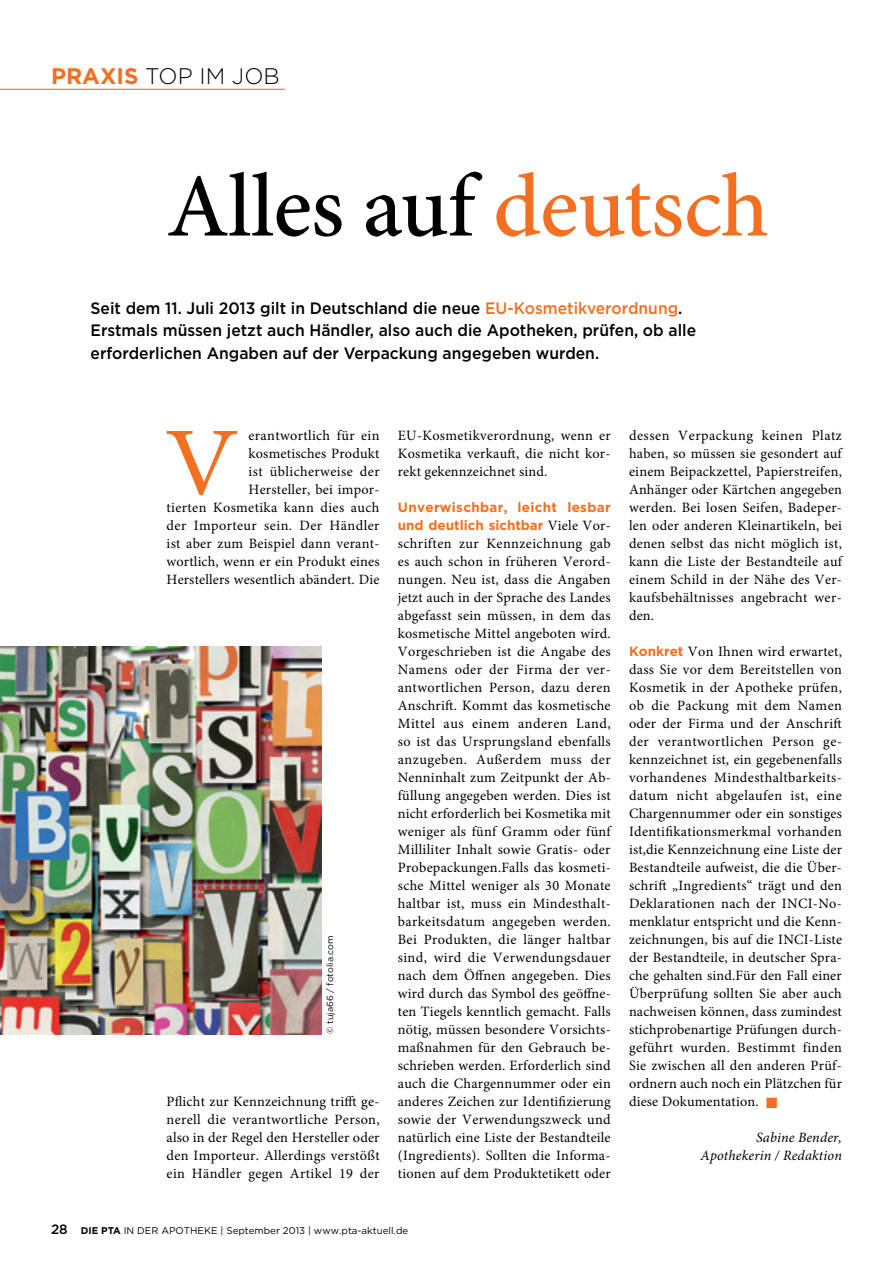
<style>
.page{position:relative;width:893px;height:1263px;background:#fff}
.page>*{position:absolute;margin:0;border:0;box-sizing:border-box;transform-origin:0 0}
.t1{font:97.2px "Minion Pro";color:#f36f21;scale:1.09 1}
.t2{font:500 90px "Minion Pro";letter-spacing:-.01em;color:#000}
.t3{font:300 22.5px "Gotham";color:#000}
.t4{font:500 16.5px/22.5px "Gotham";color:#000;scale:.95 1}
.t5{font:14.25px/18px "Minion Pro";letter-spacing:.02em;color:#000;text-align:justify}
.t6{font:italic 14.25px/18px "Minion Pro";letter-spacing:.01em;color:#000;text-align:right}
.t7{font:700 13.5px/18px "Gotham";letter-spacing:.02em;color:#f36f21}
.t8{font:9.75px "Gotham";color:#000}
.t9{font:9px "Gotham";color:#000}
.s1{font-weight:700;color:#f36f21}
.s2{color:#f36f21}
.s3{font-family:"Minion Pro";font-weight:400;font-size:14.25px;color:#000}
.s4{font-family:"Gotham";font-weight:700;font-size:13.5px;color:#f36f21}
.s5{font-weight:500;font-size:13.5px}
.s6{font-weight:700}
</style>
<div class="page">
<img style="left:0;top:646px;width:322px;height:388px">
<hr style="left:0;top:89px;width:285px;height:1px;background:#f36f21">
<h3 class="t3" style="left:51px;top:62px;width:230px"><span class="s1">PRAXIS</span> TOP IM JOB</h3>
<h2 class="t2" style="left:167px;top:146px;width:604px">Alles auf <span class="s2">deutsch</span></h2>
<p class="t4" style="left:91px;top:296px;width:639px">Seit dem 11. Juli 2013 gilt in Deutschland die neue <span class="s2">EU-Kosmetikverordnung</span>.<br>Erstmals müssen jetzt auch Händler, also auch die Apotheken, prüfen, ob alle erforderlichen Angaben auf der Verpackung angegeben wurden.</p>
<p class="t5" style="left:167px;top:427px;width:215px;text-align:right">erantwortlich für ein<br>kosmetisches Produkt<br>ist üblicherweise der<br>Hersteller, bei impor-<br>tierten Kosmetika kann dies auch der Importeur sein. Der Händler ist aber zum Beispiel dann verant&shy;wortlich, wenn er ein Produkt eines<br>Herstellers wesentlich abändert. Die</p>
<h1 class="t1" style="left:165px;top:398px;width:70px">V</h1>
<p class="t9" style="left:324px;top:1034px;width:100px;rotate:-90deg">© tuja66 / fotolia.com</p>
<p class="t5" style="left:167px;top:1093px;width:215px">Pflicht zur Kennzeichnung trifft ge&shy;nerell die verantwortliche Person, also in der Regel den Hersteller oder den Importeur. Allerdings verstößt ein Händler gegen Artikel 19 der</p>
<p class="t5" style="left:398px;top:427px;width:215px">EU-Kosmetikverordnung, wenn er Kosmetika verkauft, die nicht kor&shy;rekt gekennzeichnet sind.</p>
<p class="t7" style="left:398px;top:498px;width:214px">Unverwischbar, leicht lesbar und deutlich sichtbar <span class="s3">Viele Vor-</span></p>
<p class="t5" style="left:398px;top:535px;width:215px">schriften zur Kennzeichnung gab es auch schon in früheren Verord&shy;nungen. Neu ist, dass die Angaben jetzt auch in der Sprache des Landes abgefasst sein müssen, in dem das kosmetische Mittel angeboten wird.<br>Vorgeschrieben ist die Angabe des Namens oder der Firma der ver&shy;antwortlichen Person, dazu deren Anschrift. Kommt das kosmetische Mittel aus einem anderen Land, so ist das Ursprungsland ebenfalls anzugeben. Außerdem muss der Nenninhalt zum Zeitpunkt der Ab&shy;füllung angegeben werden. Dies ist nicht erforderlich bei Kosmetika mit weniger als fünf Gramm oder fünf Milliliter Inhalt sowie Gratis- oder Probepackungen.Falls das kosmeti&shy;sche Mittel weniger als 30 Monate haltbar ist, muss ein Mindesthalt&shy;barkeitsdatum angegeben werden.<br>Bei Produkten, die länger haltbar sind, wird die Verwendungsdauer nach dem Öffnen angegeben. Dies wird durch das Symbol des geöffne&shy;ten Tiegels kenntlich gemacht. Falls nötig, müssen besondere Vorsichts&shy;maßnahmen für den Gebrauch be&shy;schrieben werden. Erforderlich sind auch die Chargennummer oder ein anderes Zeichen zur Identifizierung sowie der Verwendungszweck und natürlich eine Liste der Bestandteile (Ingredients). Sollten die Informa&shy;tionen auf dem Produktetikett oder</p>
<p class="t5" style="left:629px;top:427px;width:215px">dessen Verpackung keinen Platz haben, so müssen sie gesondert auf einem Beipackzettel, Papierstreifen, Anhänger oder Kärtchen angegeben werden. Bei losen Seifen, Badeper&shy;len oder anderen Kleinartikeln, bei denen selbst das nicht möglich ist, kann die Liste der Bestandteile auf einem Schild in der Nähe des Ver&shy;kaufsbehältnisses angebracht wer&shy;den.</p>
<p class="t5" style="left:629px;top:643px;width:215px"><span class="s4">Konkret</span> Von Ihnen wird erwartet, dass Sie vor dem Bereitstellen von Kosmetik in der Apotheke prüfen, ob die Packung mit dem Namen oder der Firma und der Anschrift der verantwortlichen Person ge&shy;kennzeichnet ist, ein gegebenenfalls vorhandenes Mindesthaltbarkeits&shy;datum nicht abgelaufen ist, eine Chargennummer oder ein sonstiges Identifikationsmerkmal vorhanden ist,die Kennzeichnung eine Liste der Bestandteile aufweist, die die Über&shy;schrift „Ingredients“ trägt und den Deklarationen nach der INCI-No&shy;menklatur entspricht und die Kenn&shy;zeichnungen, bis auf die INCI-Liste der Bestandteile, in deutscher Spra&shy;che gehalten sind.Für den Fall einer Überprüfung sollten Sie aber auch nachweisen können, dass zumindest stichprobenartige Prüfungen durch&shy;geführt wurden. Bestimmt finden Sie zwischen all den anderen Prüf&shy;ordnern auch noch ein Plätzchen für diese Dokumentation. <span class="s2">■</span></p>
<p class="t6" style="left:700px;top:1129px;width:143px">Sabine Bender,<br>Apothekerin / Redaktion</p>
<p class="t8" style="left:51px;top:1224px;width:359px"><span class="s5">28</span> <span class="s6">DIE PTA</span> IN DER APOTHEKE | September 2013 | www.pta-aktuell.de</p>
</div>
